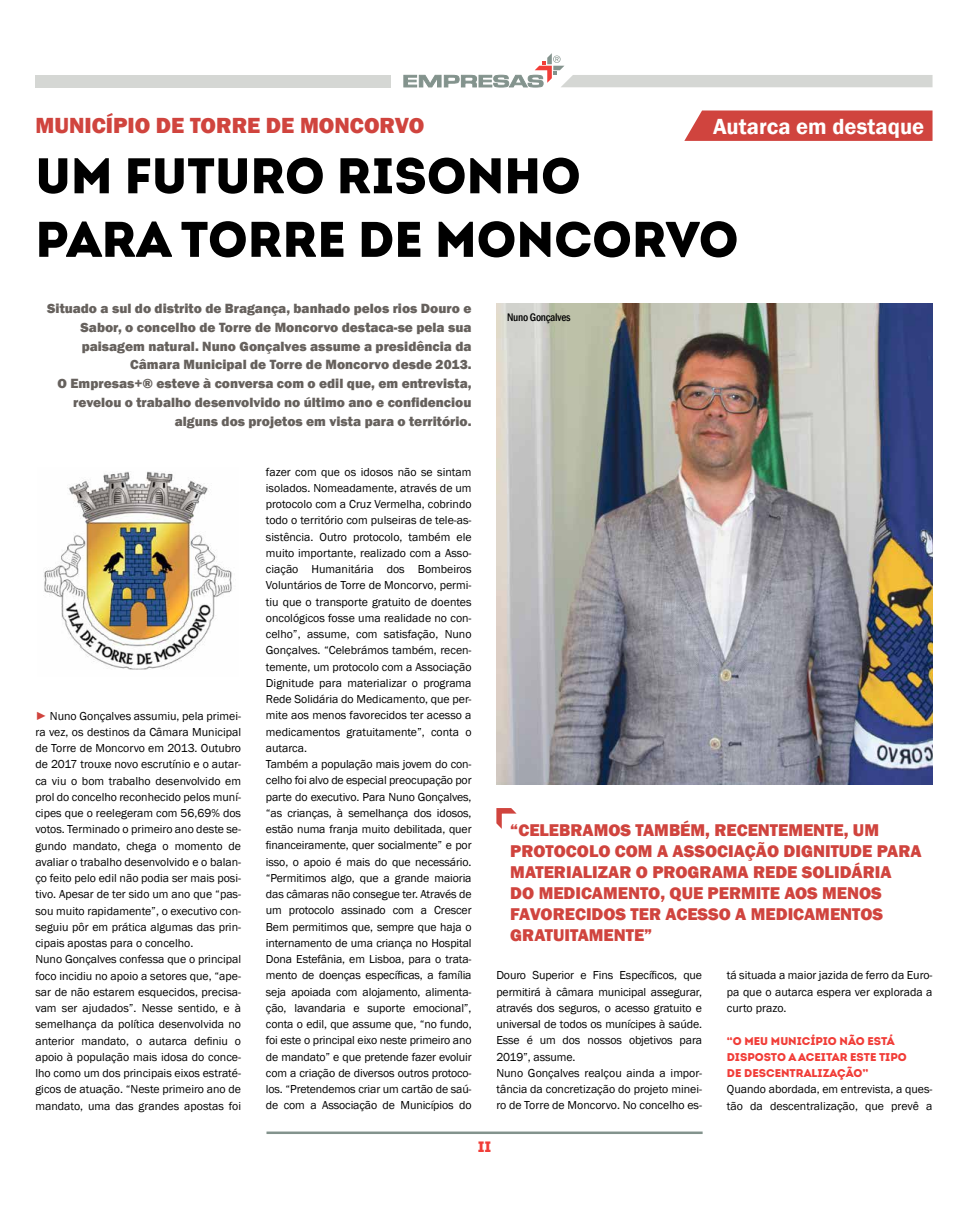
<style>
.page{position:relative;width:968px;height:1205px;background:#fff}
.page>*{position:absolute;margin:0;border:0;box-sizing:border-box;transform-origin:0 0}
.t1{font:50px/63.5px "Intro Black Caps";color:#000}
.t2{font:800 22.5px "Franklin Gothic";color:#d0443e}
.t3{font:600 22.5px "Franklin Gothic";color:#fff}
.t4{font:800 17.5px/21px "Franklin Gothic";color:#d0443e}
.t5{font:15px "Intro Black Caps";color:#f13d38}
.t6{font:800 13.75px/18.8px "Franklin Gothic";color:#66615d;text-align:right}
.t7{font:11.88px/16.2px "Franklin Gothic";color:#000}
.t8{font:11.25px/16.2px "Intro Black Caps";color:#f13d38}
.t9{font:500 condensed 11.25px "Franklin Gothic";letter-spacing:-.02em;color:#000}
.s1{color:#d0443e}
</style>
<div class="page">
<img style="left:496px;top:304px;width:436px;height:480px">
<div style="left:35px;top:75px;width:355px;height:12px;background:#d5d7d4"></div>
<svg style="left:403px;top:53px;width:529px;height:35px"></svg>
<hr style="left:266px;top:1131px;width:436px;height:3px;background:#83938d">
<img style="left:44px;top:471px;width:188px;height:199px">
<svg style="left:496px;top:808px;width:20px;height:21px"></svg>
<svg style="left:684px;top:110px;width:248px;height:31px;background:#d24e48"></svg>
<h2 class="t2" style="left:35px;top:111px;width:390px">MUNICÍPIO DE TORRE DE MONCORVO</h2>
<h2 class="t3" style="left:713px;top:112px;width:213px">Autarca em destaque</h2>
<h1 class="t1" style="left:35px;top:143px;width:704px">UM FUTURO RISONHO<br>PARA TORRE DE MONCORVO</h1>
<p class="t6" style="left:47px;top:299px;width:426px">Situado a sul do distrito de Bragança, banhado pelos rios Douro e Sabor, o concelho de Torre de Moncorvo destaca-se pela sua paisagem natural. Nuno Gonçalves assume a presidência da Câmara Municipal de Torre de Moncorvo desde 2013.<br>O Empresas+® esteve à conversa com o edil que, em entrevista, revelou o trabalho desenvolvido no último ano e confidenciou alguns dos projetos em vista para o território.</p>
<p class="t7" style="left:35px;top:708px;width:207px"><span class="s1">►</span> Nuno Gonçalves assumiu, pela primei&shy;ra vez, os destinos da Câmara Municipal de Torre de Moncorvo em 2013. Outubro de 2017 trouxe novo escrutínio e o autar&shy;ca viu o bom trabalho desenvolvido em prol do concelho reconhecido pelos muní&shy;cipes que o reelegeram com 56,69% dos votos. Terminado o primeiro ano deste se&shy;gundo mandato, chega o momento de avaliar o trabalho desenvolvido e o balan&shy;ço feito pelo edil não podia ser mais posi&shy;tivo. Apesar de ter sido um ano que “pas&shy;sou muito rapidamente”, o executivo con&shy;seguiu pôr em prática algumas das prin&shy;cipais apostas para o concelho.<br>Nuno Gonçalves confessa que o principal foco incidiu no apoio a setores que, “ape&shy;sar de não estarem esquecidos, precisa&shy;vam ser ajudados”. Nesse sentido, e à semelhança da política desenvolvida no anterior mandato, o autarca definiu o apoio à população mais idosa do conce&shy;lho como um dos principais eixos estraté&shy;gicos de atuação. “Neste primeiro ano de mandato, uma das grandes apostas foi</p>
<p class="t7" style="left:266px;top:464px;width:207px">fazer com que os idosos não se sintam isolados. Nomeadamente, através de um protocolo com a Cruz Vermelha, cobrindo todo o território com pulseiras de tele-as&shy;sistência. Outro protocolo, também ele muito importante, realizado com a Asso&shy;ciação Humanitária dos Bombeiros Voluntários de Torre de Moncorvo, permi&shy;tiu que o transporte gratuito de doentes oncológicos fosse uma realidade no con&shy;celho”, assume, com satisfação, Nuno Gonçalves. “Celebrámos também, recen&shy;temente, um protocolo com a Associação Dignitude para materializar o programa Rede Solidária do Medicamento, que per&shy;mite aos menos favorecidos ter acesso a medicamentos gratuitamente”, conta o autarca.<br>Também a população mais jovem do con&shy;celho foi alvo de especial preocupação por parte do executivo. Para Nuno Gonçalves, “as crianças, à semelhança dos idosos, estão numa franja muito debilitada, quer financeiramente, quer socialmente” e por isso, o apoio é mais do que necessário. “Permitimos algo, que a grande maioria das câmaras não consegue ter. Através de um protocolo assinado com a Crescer Bem permitimos que, sempre que haja o internamento de uma criança no Hospital Dona Estefânia, em Lisboa, para o trata&shy;mento de doenças específicas, a família seja apoiada com alojamento, alimenta&shy;ção, lavandaria e suporte emocional”, conta o edil, que assume que, “no fundo, foi este o principal eixo neste primeiro ano de mandato” e que pretende fazer evoluir com a criação de diversos outros protoco&shy;los. “Pretendemos criar um cartão de saú&shy;de com a Associação de Municípios do</p>
<p class="t9" style="left:507px;top:310px;width:65px">Nuno Gonçalves</p>
<h3 class="t4" style="left:510px;top:819px;width:413px">“CELEBRAMOS TAMBÉM, RECENTEMENTE, UM PROTOCOLO COM A ASSOCIAÇÃO DIGNITUDE PARA MATERIALIZAR O PROGRAMA REDE SOLIDÁRIA<br>DO MEDICAMENTO, QUE PERMITE AOS MENOS FAVORECIDOS TER ACESSO A MEDICAMENTOS GRATUITAMENTE”</h3>
<p class="t7" style="left:496px;top:967px;width:207px">Douro Superior e Fins Específicos, que permitirá à câmara municipal assegurar, através dos seguros, o acesso gratuito e universal de todos os munícipes à saúde.<br>Esse é um dos nossos objetivos para 2019”, assume.<br>Nuno Gonçalves realçou ainda a impor&shy;tância da concretização do projeto minei&shy;ro de Torre de Moncorvo. No concelho es-</p>
<p class="t7" style="left:726px;top:967px;width:207px;text-align:justify">tá situada a maior jazida de ferro da Euro&shy;pa que o autarca espera ver explorada a curto prazo.</p>
<p class="t8" style="left:726px;top:1032px;width:181px">“O MEU MUNICÍPIO NÃO ESTÁ<br>DISPOSTO A ACEITAR ESTE TIPO<br>DE DESCENTRALIZAÇÃO”</p>
<p class="t7" style="left:726px;top:1081px;width:207px">Quando abordada, em entrevista, a ques&shy;tão da descentralização, que prevê a</p>
<p class="t5" style="left:477px;top:1136px;width:15px">II</p>
</div>
